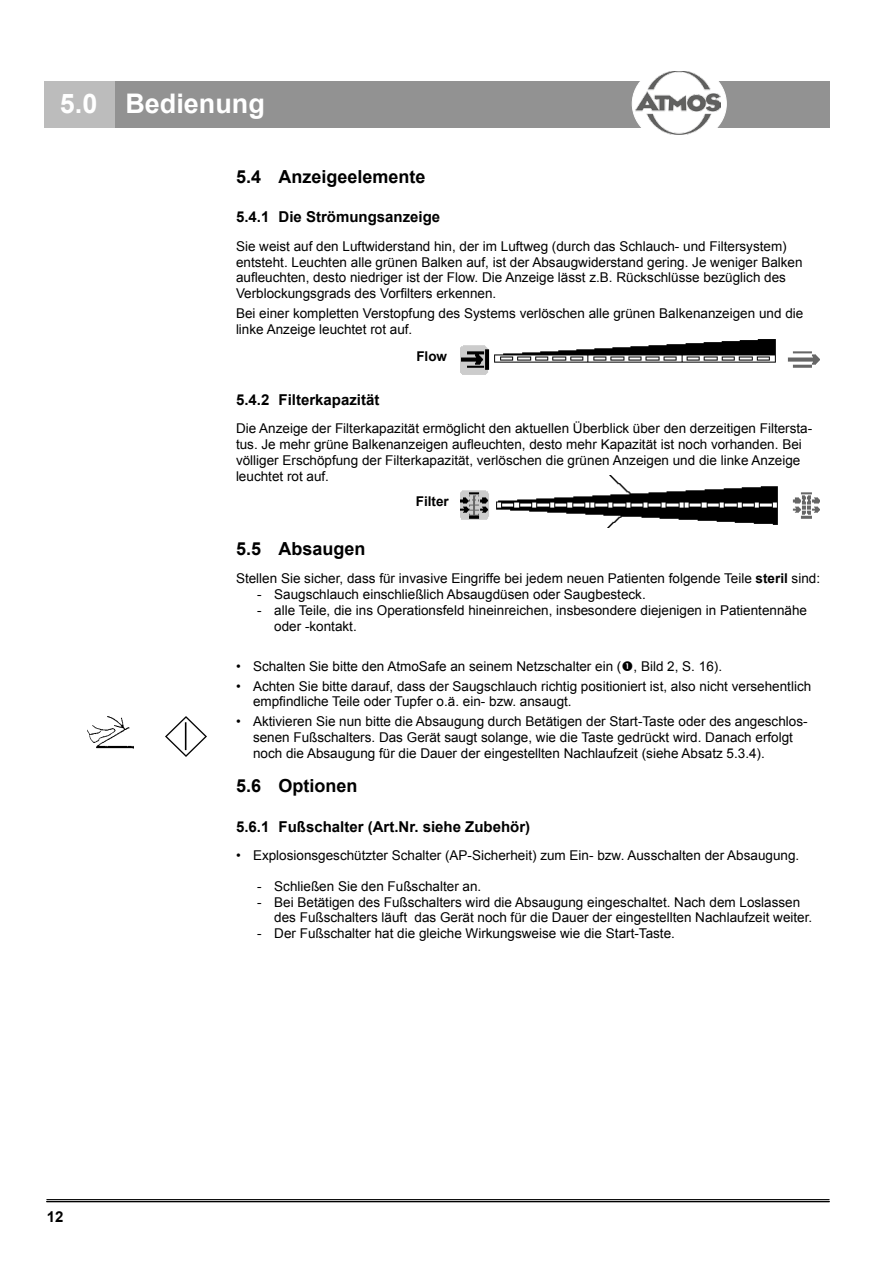
<style>
.page{position:relative;width:893px;height:1263px;background:#fff}
.page>*{position:absolute;margin:0;border:0;box-sizing:border-box;transform-origin:0 0}
.t1{font:700 27px "Arial";color:#fff}
.t2{font:700 18px "Arial";color:#000}
.t3{font:700 15px "Arial";color:#000}
.t4{font:13.5px/15.8px "Arial";color:#000}
.t5{font:700 13.5px "Arial";color:#000}
.s1{font-weight:700}
</style>
<div class="page">
<hr style="left:47px;top:1199px;width:782px;height:1px;background:#000">
<hr style="left:47px;top:1201px;width:782px;height:1px;background:#000">
<div style="left:115px;top:81px;width:714px;height:46px;background:#929292"></div>
<div style="left:45px;top:81px;width:70px;height:46px;background:#bcbcbc"></div>
<div style="left:632px;top:64px;width:94px;height:80px;background:#fff;border-radius:50%"></div>
<img style="left:635px;top:71px;width:85px;height:64px">
<img style="left:165px;top:716px;width:41px;height:41px">
<img style="left:87px;top:716px;width:47px;height:32px">
<img style="left:460px;top:339px;width:360px;height:36px">
<img style="left:460px;top:475px;width:360px;height:53px">
<h1 class="t1" style="left:60px;top:86px;width:207px">5.0 Bedienung</h1>
<h2 class="t2" style="left:236px;top:165px;width:191px">5.4 Anzeigeelemente</h2>
<p class="t3" style="left:236px;top:207px;width:206px">5.4.1 Die Strömungsanzeige</p>
<p class="t4" style="left:236px;top:238px;width:568px">Sie weist auf den Luftwiderstand hin, der im Luftweg (durch das Schlauch- und Filtersystem) entsteht. Leuchten alle grünen Balken auf, ist der Absaugwiderstand gering. Je weniger Balken aufleuchten, desto niedriger ist der Flow. Die Anzeige lässt z.B. Rückschlüsse bezüglich des Verblockungsgrads des Vorfilters erkennen.</p>
<p class="t4" style="left:236px;top:306px;width:569px">Bei einer kompletten Verstopfung des Systems verlöschen alle grünen Balkenanzeigen und die linke Anzeige leuchtet rot auf.</p>
<p class="t5" style="left:416px;top:348px;width:32px">Flow</p>
<p class="t3" style="left:236px;top:389px;width:145px">5.4.2 Filterkapazität</p>
<p class="t4" style="left:236px;top:421px;width:578px">Die Anzeige der Filterkapazität ermöglicht den aktuellen Überblick über den derzeitigen Filtersta&shy;tus. Je mehr grüne Balkenanzeigen aufleuchten, desto mehr Kapazität ist noch vorhanden. Bei völliger Erschöpfung der Filterkapazität, verlöschen die grünen Anzeigen und die linke Anzeige leuchtet rot auf.</p>
<p class="t5" style="left:416px;top:492px;width:35px">Filter</p>
<p class="t3" style="left:47px;top:1207px;width:18px">12</p>
<h2 class="t2" style="left:236px;top:537px;width:131px">5.5 Absaugen</h2>
<p class="t4" style="left:236px;top:571px;width:586px">Stellen Sie sicher, dass für invasive Eingriffe bei jedem neuen Patienten folgende Teile <span class="s1">steril</span> sind:</p>
<p class="t4" style="left:257px;top:587px;width:390px">- Saugschlauch einschließlich Absaugdüsen oder Saugbesteck.</p>
<p class="t4" style="left:274px;top:602px;width:534px;text-indent:-17px">- alle Teile, die ins Operationsfeld hineinreichen, insbesondere diejenigen in Patientennähe oder -kontakt.</p>
<p class="t4" style="left:236px;top:658px;width:488px">• Schalten Sie bitte den AtmoSafe an seinem Netzschalter ein ( , Bild 2, S. 16).</p>
<p class="t4" style="left:253px;top:678px;width:560px;text-indent:-17px">• Achten Sie bitte darauf, dass der Saugschlauch richtig positioniert ist, also nicht versehentlich empfindliche Teile oder Tupfer o.ä. ein- bzw. ansaugt.</p>
<p class="t4" style="left:253px;top:714px;width:556px;text-indent:-17px">• Aktivieren Sie nun bitte die Absaugung durch Betätigen der Start-Taste oder des angeschlos&shy;senen Fußschalters. Das Gerät saugt solange, wie die Taste gedrückt wird. Danach erfolgt noch die Absaugung für die Dauer der eingestellten Nachlaufzeit (siehe Absatz 5.3.4).</p>
<h2 class="t2" style="left:236px;top:774px;width:123px">5.6 Optionen</h2>
<p class="t3" style="left:236px;top:816px;width:296px">5.6.1 Fußschalter (Art.Nr. siehe Zubehör)</p>
<p class="t4" style="left:236px;top:847px;width:565px">• Explosionsgeschützter Schalter (AP-Sicherheit) zum Ein- bzw. Ausschalten der Absaugung.</p>
<p class="t4" style="left:257px;top:878px;width:226px">- Schließen Sie den Fußschalter an.</p>
<p class="t4" style="left:274px;top:894px;width:540px;text-indent:-17px">- Bei Betätigen des Fußschalters wird die Absaugung eingeschaltet. Nach dem Loslassen des Fußschalters läuft das Gerät noch für die Dauer der eingestellten Nachlaufzeit weiter.</p>
<p class="t4" style="left:257px;top:926px;width:419px">- Der Fußschalter hat die gleiche Wirkungsweise wie die Start-Taste.</p>
</div>
